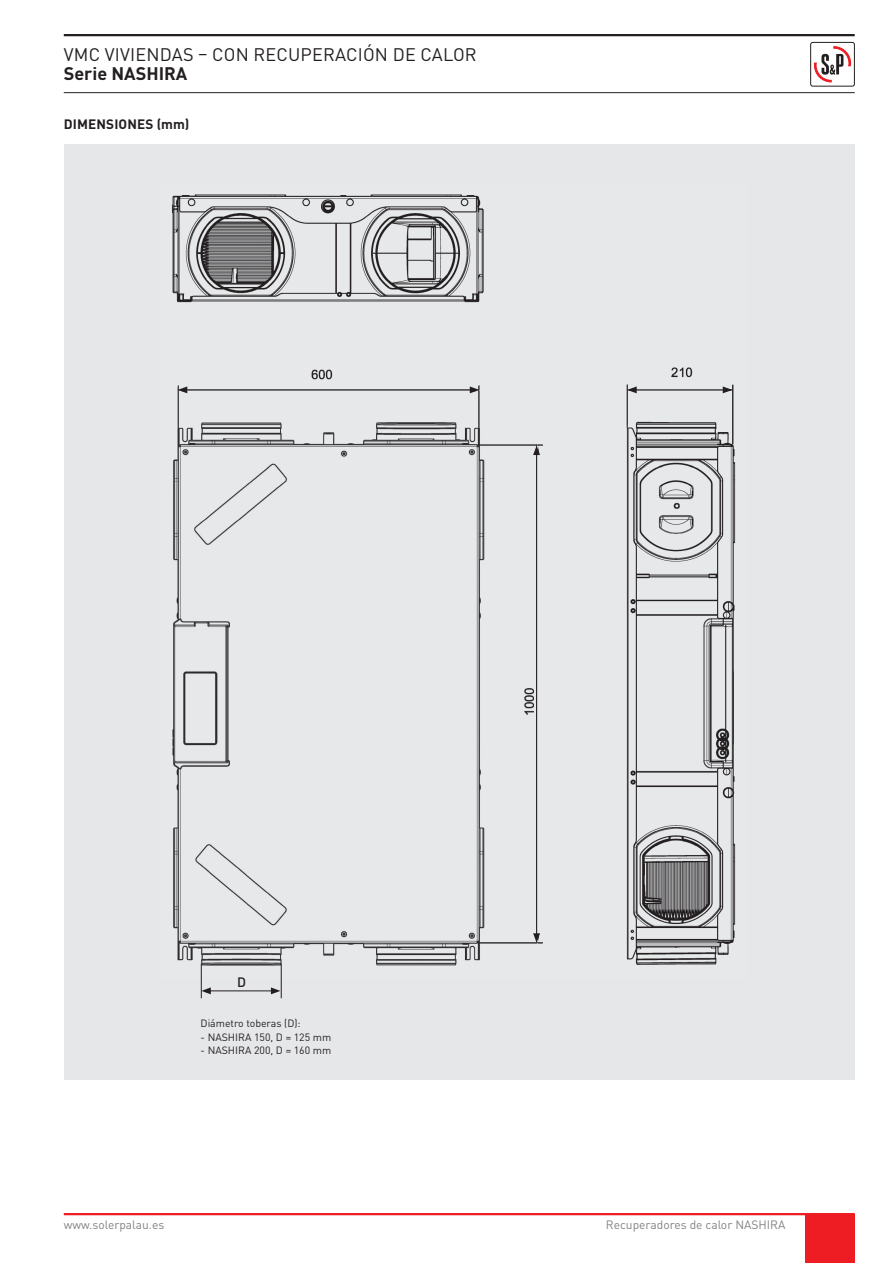
<style>
.page{position:relative;width:893px;height:1263px;background:#fff}
.page>*{position:absolute;margin:0;border:0;box-sizing:border-box;transform-origin:0 0}
.t1{font:18px "DIN Pro";letter-spacing:.01em;color:#231f20}
.t2{font:700 18px "DIN Pro";color:#231f20}
.t3{font:700 13.5px "DIN Pro";letter-spacing:.01em;color:#231f20}
.t4{font:500 13.5px "DIN Pro";color:#231f20}
.t5{font:12px "DIN Pro";color:#808285}
.t6{font:10.5px "DIN Pro";color:#231f20}
</style>
<div class="page">
<hr style="left:64px;top:1213px;width:791px;height:2px;background:#ee1d23">
<div style="left:805px;top:1214px;width:50px;height:49px;background:#ee1d23"></div>
<hr style="left:64px;top:34px;width:791px;height:2px;background:#231f20">
<hr style="left:64px;top:92px;width:791px;height:1px;background:#231f20">
<svg style="left:814px;top:47px;width:37px;height:36px"></svg>
<div style="left:810px;top:42px;width:45px;height:44px;border:1px solid #231f20;border-radius:2px"></div>
<div style="left:64px;top:145px;width:791px;height:935px;background:#e6e7e9"></div>
<img style="left:172px;top:194px;width:564px;height:785px">
<hr style="left:178px;top:386px;width:1px;height:42px;background:#231f20">
<hr style="left:478px;top:386px;width:1px;height:42px;background:#231f20">
<hr style="left:732px;top:385px;width:1px;height:59px;background:#231f20">
<hr style="left:627px;top:385px;width:1px;height:43px;background:#231f20">
<hr style="left:185px;top:389px;width:287px;height:1px;background:#231f20">
<svg style="left:178px;top:386px;width:9px;height:7px"></svg>
<svg style="left:470px;top:386px;width:9px;height:7px"></svg>
<hr style="left:634px;top:389px;width:91px;height:1px;background:#231f20">
<svg style="left:627px;top:386px;width:10px;height:7px"></svg>
<svg style="left:723px;top:386px;width:9px;height:7px"></svg>
<hr style="left:479px;top:445px;width:64px;height:1px;background:#231f20">
<hr style="left:536px;top:453px;width:1px;height:483px;background:#231f20">
<svg style="left:533px;top:933px;width:7px;height:9px"></svg>
<svg style="left:533px;top:446px;width:7px;height:9px"></svg>
<hr style="left:479px;top:942px;width:64px;height:1px;background:#231f20">
<hr style="left:201px;top:963px;width:1px;height:35px;background:#231f20">
<hr style="left:281px;top:963px;width:1px;height:35px;background:#231f20">
<hr style="left:208px;top:990px;width:65px;height:1px;background:#231f20">
<svg style="left:201px;top:987px;width:10px;height:7px"></svg>
<svg style="left:271px;top:987px;width:9px;height:7px"></svg>
<h1 class="t1" style="left:64px;top:42px;width:414px">VMC VIVIENDAS – CON RECUPERACIÓN DE CALOR</h1>
<h1 class="t2" style="left:64px;top:61px;width:125px">Serie NASHIRA</h1>
<p class="t3" style="left:64px;top:115px;width:127px">DIMENSIONES (mm)</p>
<p class="t4" style="left:237px;top:973px;width:10px">D</p>
<p class="t6" style="left:201px;top:1016px;width:102px">Diámetro toberas (D):</p>
<p class="t6" style="left:201px;top:1030px;width:132px">- NASHIRA 150, D = 125 mm</p>
<p class="t6" style="left:201px;top:1043px;width:132px">- NASHIRA 200, D = 160 mm</p>
<p class="t5" style="left:64px;top:1216px;width:102px">www.solerpalau.es</p>
<p class="t5" style="left:606px;top:1216px;width:181px">Recuperadores de calor NASHIRA</p>
</div>
